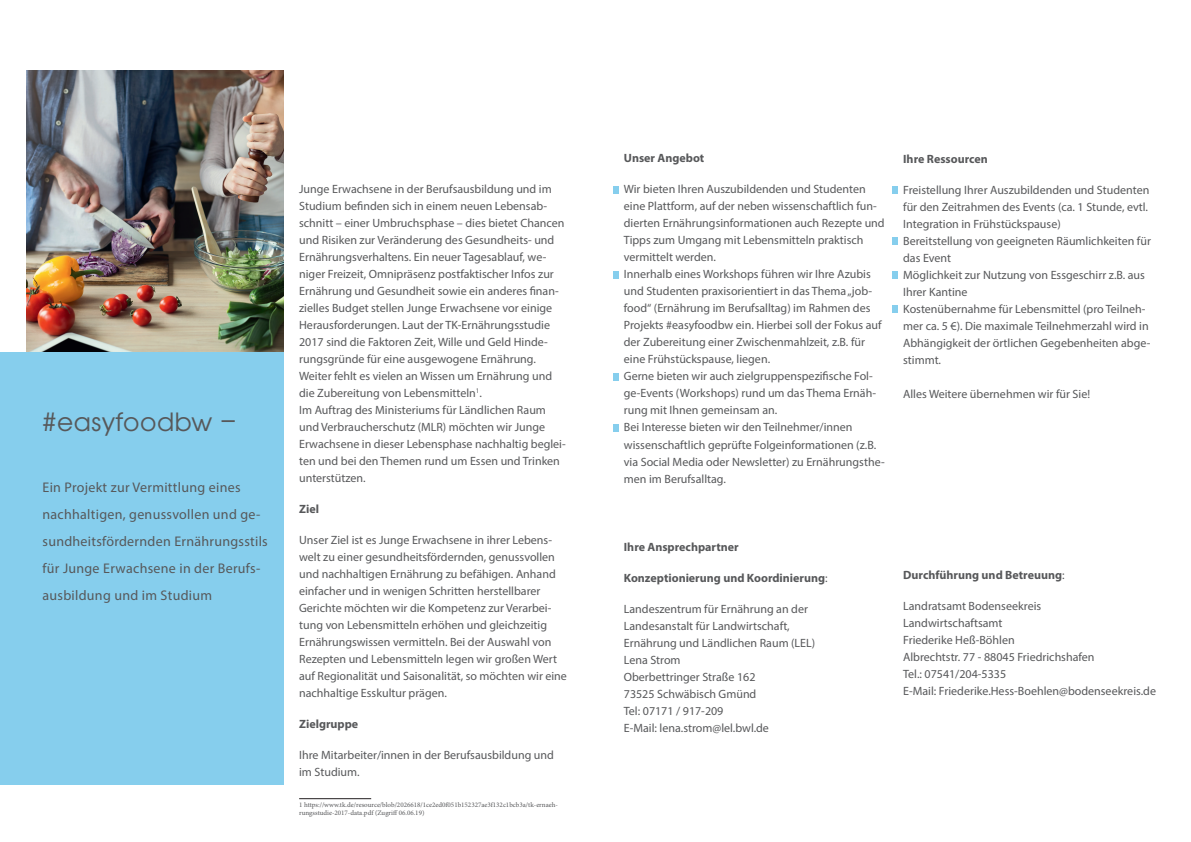
<style>
.page{position:relative;width:1191px;height:842px;background:#fff}
.page>*{position:absolute;margin:0;border:0;box-sizing:border-box;transform-origin:0 0}
.t1{font:25px "Avant Garde Gothic ITC";letter-spacing:.02em;color:#57585a}
.t2{font:14px/27px "Myriad Pro";letter-spacing:.02em;color:#57585a}
.t3{font:12px/17px "Myriad Pro";color:#57585a}
.t4{font:700 12px "Myriad Pro";color:#57585a}
.t5{font:7px/8.4px "Minion Pro";color:#57585a}
.s1{font-family:"Myriad Pro";font-size:30px}
.s2{font-weight:400}
</style>
<div class="page">
<img style="left:26px;top:71px;width:257px;height:281px">
<hr style="left:299px;top:798px;width:72px;height:1px;background:#231f20">
<div style="left:0;top:352px;width:283px;height:433px;background:#86ceed"></div>
<svg style="left:613px;top:186px;width:5px;height:7px"></svg>
<svg style="left:613px;top:271px;width:5px;height:7px"></svg>
<svg style="left:613px;top:373px;width:5px;height:7px"></svg>
<svg style="left:613px;top:424px;width:5px;height:7px"></svg>
<div style="left:892px;top:186px;width:5px;height:8px;background:#86ceed"></div>
<svg style="left:892px;top:237px;width:5px;height:7px"></svg>
<svg style="left:892px;top:272px;width:5px;height:7px"></svg>
<svg style="left:892px;top:306px;width:5px;height:7px"></svg>
<p class="t1" style="left:43px;top:406px;width:194px">#easyfoodbw <span class="s1">–</span></p>
<p class="t2" style="left:43px;top:474px;width:227px">Ein Projekt zur Vermittlung eines nachhaltigen, genussvollen und ge&shy;sundheitsfördernden Ernährungsstils für Junge Erwachsene in der Berufs&shy;ausbildung und im Studium</p>
<p class="t3" style="left:299px;top:180px;width:267px">Junge Erwachsene in der Berufsausbildung und im Studium befinden sich in einem neuen Lebensab&shy;schnitt – einer Umbruchsphase – dies bietet Chancen und Risiken zur Veränderung des Gesundheits- und Ernährungsverhaltens. Ein neuer Tagesablauf, we&shy;niger Freizeit, Omnipräsenz postfaktischer Infos zur Ernährung und Gesundheit sowie ein anderes finan&shy;zielles Budget stellen Junge Erwachsene vor einige Herausforderungen. Laut der TK-Ernährungsstudie 2017 sind die Faktoren Zeit, Wille und Geld Hinde&shy;rungsgründe für eine ausgewogene Ernährung.<br>Weiter fehlt es vielen an Wissen um Ernährung und die Zubereitung von Lebensmitteln<sup>1</sup>.</p>
<p class="t3" style="left:299px;top:402px;width:268px">Im Auftrag des Ministeriums für Ländlichen Raum und Verbraucherschutz (MLR) möchten wir Junge Erwachsene in dieser Lebensphase nachhaltig beglei&shy;ten und bei den Themen rund um Essen und Trinken unterstützen.</p>
<p class="t4" style="left:299px;top:501px;width:21px">Ziel</p>
<p class="t3" style="left:299px;top:532px;width:269px">Unser Ziel ist es Junge Erwachsene in ihrer Lebens&shy;welt zu einer gesundheitsfördernden, genussvollen und nachhaltigen Ernährung zu befähigen. Anhand einfacher und in wenigen Schritten herstellbarer Gerichte möchten wir die Kompetenz zur Verarbei&shy;tung von Lebensmitteln erhöhen und gleichzeitig Ernährungswissen vermitteln. Bei der Auswahl von Rezepten und Lebensmitteln legen wir großen Wert auf Regionalität und Saisonalität, so möchten wir eine nachhaltige Esskultur prägen.</p>
<p class="t4" style="left:299px;top:716px;width:61px">Zielgruppe</p>
<p class="t3" style="left:299px;top:747px;width:256px">Ihre Mitarbeiter/innen in der Berufsausbildung und im Studium.</p>
<p class="t5" style="left:299px;top:801px;width:260px">1 https://www.tk.de/resource/blob/2026618/1ce2ed0f051b152327ae3f132c1bcb3a/tk-ernaeh&shy;rungsstudie-2017-data.pdf (Zugriff 06.06.19)</p>
<p class="t4" style="left:624px;top:150px;width:82px">Unser Angebot</p>
<p class="t3" style="left:624px;top:181px;width:262px">Wir bieten Ihren Auszubildenden und Studenten eine Plattform, auf der neben wissenschaftlich fun&shy;dierten Ernährungsinformationen auch Rezepte und Tipps zum Umgang mit Lebensmitteln praktisch vermittelt werden.</p>
<p class="t3" style="left:624px;top:266px;width:259px">Innerhalb eines Workshops führen wir Ihre Azubis und Studenten praxisorientiert in das Thema „job&shy;food“ (Ernährung im Berufsalltag) im Rahmen des Projekts #easyfoodbw ein. Hierbei soll der Fokus auf der Zubereitung einer Zwischenmahlzeit, z.B. für eine Frühstückspause, liegen.</p>
<p class="t3" style="left:624px;top:368px;width:254px">Gerne bieten wir auch zielgruppenspezifische Fol&shy;ge-Events (Workshops) rund um das Thema Ernäh&shy;rung mit Ihnen gemeinsam an.</p>
<p class="t3" style="left:624px;top:419px;width:262px">Bei Interesse bieten wir den Teilnehmer/innen wissenschaftlich geprüfte Folgeinformationen (z.B. via Social Media oder Newsletter) zu Ernährungsthe&shy;men im Berufsalltag.</p>
<p class="t4" style="left:903px;top:151px;width:86px">Ihre Ressourcen</p>
<p class="t3" style="left:903px;top:181px;width:248px;text-align:justify">Freistellung Ihrer Auszubildenden und Studenten für den Zeitrahmen des Events (ca. 1 Stunde, evtl.<br>Integration in Frühstückspause)</p>
<p class="t3" style="left:903px;top:232px;width:249px">Bereitstellung von geeigneten Räumlichkeiten für das Event</p>
<p class="t3" style="left:903px;top:266px;width:243px">Möglichkeit zur Nutzung von Essgeschirr z.B. aus<br>Ihrer Kantine</p>
<p class="t3" style="left:903px;top:300px;width:249px">Kostenübernahme für Lebensmittel (pro Teilneh&shy;mer ca. 5 €). Die maximale Teilnehmerzahl wird in Abhängigkeit der örtlichen Gegebenheiten abge&shy;stimmt.</p>
<p class="t3" style="left:903px;top:385px;width:188px">Alles Weitere übernehmen wir für Sie!</p>
<p class="t4" style="left:624px;top:539px;width:116px">Ihre Ansprechpartner</p>
<p class="t4" style="left:624px;top:570px;width:205px">Konzeptionierung und Koordinierung<span class="s2">:</span></p>
<p class="t3" style="left:624px;top:600px;width:186px">Landeszentrum für Ernährung an der</p>
<p class="t3" style="left:624px;top:617px;width:167px">Landesanstalt für Landwirtschaft,</p>
<p class="t3" style="left:624px;top:634px;width:193px">Ernährung und Ländlichen Raum (LEL)</p>
<p class="t3" style="left:624px;top:651px;width:58px">Lena Strom</p>
<p class="t3" style="left:624px;top:668px;width:133px">Oberbettringer Straße 162</p>
<p class="t3" style="left:624px;top:685px;width:134px">73525 Schwäbisch Gmünd</p>
<p class="t3" style="left:624px;top:702px;width:101px">Tel: 07171 / 917-209</p>
<p class="t3" style="left:624px;top:719px;width:147px">E-Mail: lena.strom@lel.bwl.de</p>
<p class="t4" style="left:903px;top:567px;width:163px">Durchführung und Betreuung<span class="s2">:</span></p>
<p class="t3" style="left:903px;top:597px;width:140px">Landratsamt Bodenseekreis</p>
<p class="t3" style="left:903px;top:614px;width:101px">Landwirtschaftsamt</p>
<p class="t3" style="left:903px;top:631px;width:113px">Friederike Heß-Böhlen</p>
<p class="t3" style="left:903px;top:648px;width:193px">Albrechtstr. 77 - 88045 Friedrichshafen</p>
<p class="t3" style="left:903px;top:665px;width:105px">Tel.: 07541/204-5335</p>
<p class="t3" style="left:903px;top:682px;width:254px">E-Mail: Friederike.Hess-Boehlen@bodenseekreis.de</p>
</div>
